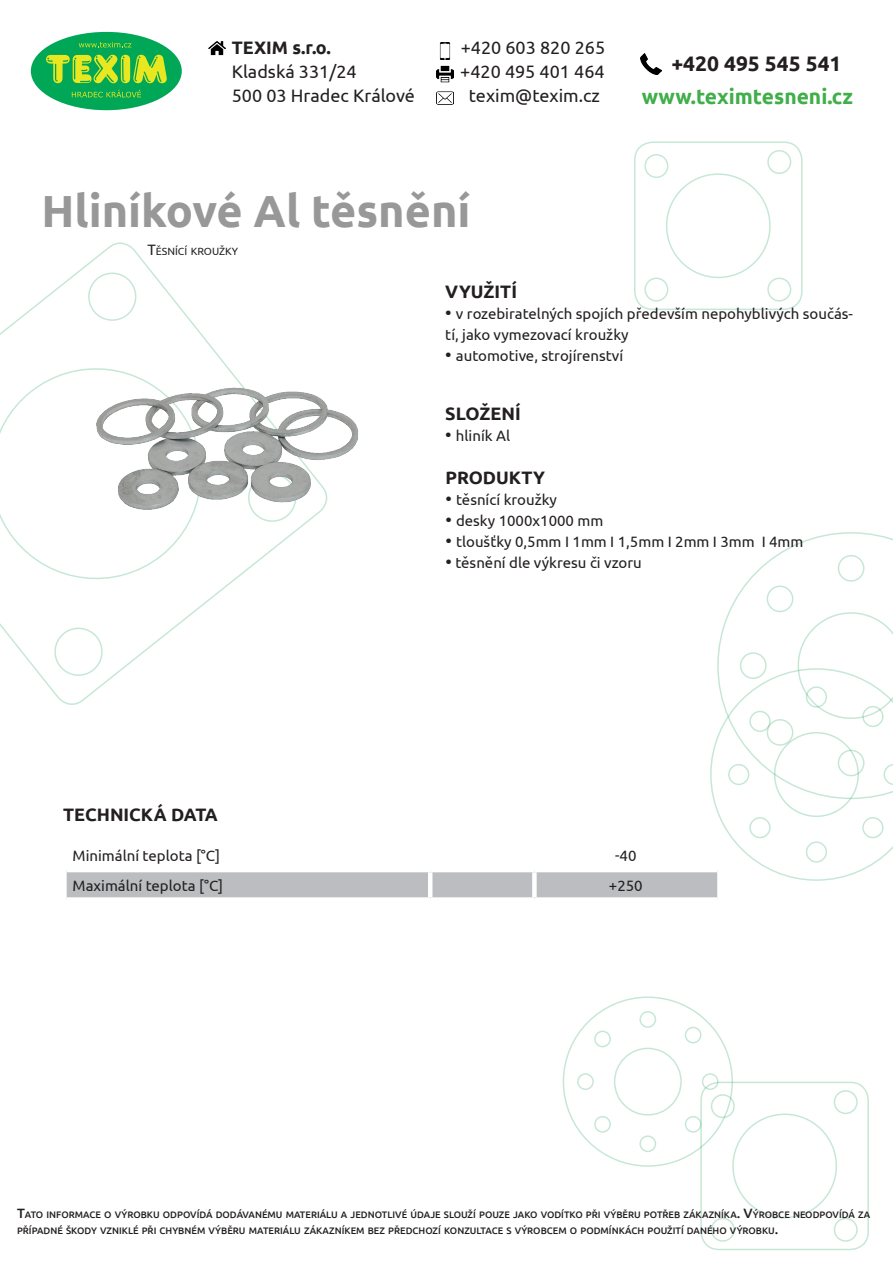
<style>
.page{position:relative;width:893px;height:1263px;background:#fff}
.page>*{position:absolute;margin:0;border:0;box-sizing:border-box;transform-origin:0 0}
.t1{font:700 45px "Ubuntu";color:#999898}
.t2{font:700 21px "Ubuntu";color:#40ae49}
.t3{font:700 21px "Ubuntu";color:#231f20}
.t4{font:18px "Ubuntu";color:#231f20}
.t5{font:700 18px "Ubuntu";color:#231f20}
.t6{font:15px/21px "Ubuntu";color:#231f20}
.t7{font:10.5px "Ubuntu";color:#231f20}
.t8{font:500 9.45px/16.2px "Ubuntu";color:#231f20}
.s1{font-size:15px}
.s2{font-size:18px}
.s3{font-size:13.5px}
</style>
<div class="page">
<svg style="left:0;top:242px;width:286px;height:449px"></svg>
<svg style="left:85px;top:270px;width:54px;height:53px"></svg>
<svg style="left:0;top:356px;width:214px;height:236px"></svg>
<svg style="left:728px;top:532px;width:165px;height:80px"></svg>
<div style="left:838px;top:555px;width:26px;height:27px;border:2px solid #19a155;border-radius:50%"></div>
<div style="left:767px;top:585px;width:26px;height:27px;border:2px solid #19a155;border-radius:50%"></div>
<div style="left:634px;top:141px;width:169px;height:169px;border:2px solid #19a155;border-radius:18px"></div>
<div style="left:767px;top:150px;width:24px;height:24px;border:2px solid #19a155;border-radius:50%"></div>
<div style="left:644px;top:154px;width:24px;height:24px;border:2px solid #19a155;border-radius:50%"></div>
<div style="left:644px;top:278px;width:24px;height:24px;border:2px solid #19a155;border-radius:50%"></div>
<div style="left:767px;top:278px;width:24px;height:24px;border:2px solid #19a155;border-radius:50%"></div>
<div style="left:666px;top:173px;width:105px;height:105px;border:2px solid #19a155;border-radius:50%"></div>
<div style="left:31px;top:32px;width:151px;height:78px;background:#00a757;border-radius:50%"></div>
<svg style="left:46px;top:55px;width:121px;height:28px"></svg>
<svg style="left:79px;top:42px;width:52px;height:5px"></svg>
<svg style="left:72px;top:90px;width:69px;height:7px"></svg>
<img style="left:209px;top:41px;width:17px;height:15px">
<img style="left:436px;top:66px;width:17px;height:17px">
<img style="left:439px;top:42px;width:12px;height:17px">
<img style="left:436px;top:91px;width:17px;height:14px">
<img style="left:640px;top:53px;width:22px;height:21px">
<div style="left:700px;top:1082px;width:169px;height:168px;border:2px solid #19a155;border-radius:18px"></div>
<div style="left:834px;top:1090px;width:24px;height:24px;border:2px solid #19a155;border-radius:50%"></div>
<div style="left:711px;top:1094px;width:24px;height:24px;border:2px solid #19a155;border-radius:50%"></div>
<div style="left:711px;top:1218px;width:24px;height:24px;border:2px solid #19a155;border-radius:50%"></div>
<div style="left:834px;top:1218px;width:24px;height:24px;border:2px solid #19a155;border-radius:50%"></div>
<div style="left:732px;top:1113px;width:105px;height:105px;border:2px solid #19a155;border-radius:50%"></div>
<div style="left:614px;top:1048px;width:68px;height:67px;border:2px solid #19a155;border-radius:50%"></div>
<div style="left:639px;top:1011px;width:17px;height:17px;border:2px solid #19a155;border-radius:50%"></div>
<div style="left:639px;top:1135px;width:17px;height:17px;border:2px solid #19a155;border-radius:50%"></div>
<div style="left:577px;top:1073px;width:17px;height:17px;border:2px solid #19a155;border-radius:50%"></div>
<div style="left:702px;top:1073px;width:17px;height:17px;border:2px solid #19a155;border-radius:50%"></div>
<div style="left:594px;top:1116px;width:17px;height:17px;border:2px solid #19a155;border-radius:50%"></div>
<div style="left:685px;top:1116px;width:16px;height:17px;border:2px solid #19a155;border-radius:50%"></div>
<div style="left:594px;top:1030px;width:17px;height:17px;border:2px solid #19a155;border-radius:50%"></div>
<div style="left:685px;top:1027px;width:16px;height:16px;border:2px solid #19a155;border-radius:50%"></div>
<svg style="left:52px;top:612px;width:841px;height:287px"></svg>
<hr style="left:428px;top:843px;width:4px;height:25px;background:#fff">
<div style="left:532px;top:843px;width:5px;height:25px;background:#fff"></div>
<hr style="left:428px;top:872px;width:4px;height:25px;background:#fff">
<div style="left:532px;top:872px;width:5px;height:25px;background:#fff"></div>
<div style="left:67px;top:897px;width:363px;height:5px;background:#fff"></div>
<div style="left:430px;top:897px;width:104px;height:5px;background:#fff"></div>
<div style="left:534px;top:897px;width:183px;height:5px;background:#fff"></div>
<hr style="left:67px;top:868px;width:363px;height:4px;background:#fff">
<hr style="left:430px;top:868px;width:104px;height:4px;background:#fff">
<hr style="left:534px;top:868px;width:183px;height:4px;background:#fff">
<div style="left:67px;top:838px;width:363px;height:5px;background:#fff"></div>
<div style="left:430px;top:838px;width:104px;height:5px;background:#fff"></div>
<div style="left:534px;top:838px;width:183px;height:5px;background:#fff"></div>
<img style="left:84px;top:346px;width:275px;height:193px">
<p class="t5" style="left:232px;top:37px;width:100px">TEXIM s.r.o.</p>
<p class="t4" style="left:461px;top:37px;width:146px">+420 603 820 265</p>
<p class="t4" style="left:232px;top:61px;width:126px">Kladská 331/24</p>
<p class="t4" style="left:460px;top:61px;width:146px">+420 495 401 464</p>
<p class="t4" style="left:232px;top:85px;width:185px">500 03 Hradec Králové</p>
<p class="t4" style="left:469px;top:85px;width:133px">texim@texim.cz</p>
<h2 class="t3" style="left:671px;top:50px;width:172px">+420 495 545 541</h2>
<h2 class="t2" style="left:642px;top:83px;width:213px">www.teximtesneni.cz</h2>
<h1 class="t1" style="left:41px;top:184px;width:431px">Hliníkové Al těsnění</h1>
<p class="t7" style="left:147px;top:245px;width:92px"><span class="s1">T</span>ĚSNÍCÍ KROUŽKY</p>
<p class="t5" style="left:445px;top:281px;width:73px">VYUŽITÍ</p>
<p class="t6" style="left:445px;top:303px;width:409px"><span class="s2">•</span> v rozebiratelných spojích především nepohyblivých součás&shy;tí, jako vymezovací kroužky</p>
<p class="t6" style="left:445px;top:345px;width:179px"><span class="s2">•</span> automotive, strojírenství</p>
<p class="t5" style="left:445px;top:402px;width:77px">SLOŽENÍ</p>
<p class="t6" style="left:445px;top:424px;width:66px"><span class="s2">•</span> hliník Al</p>
<p class="t5" style="left:445px;top:466px;width:101px">PRODUKTY</p>
<p class="t6" style="left:445px;top:489px;width:113px"><span class="s2">•</span> těsnící kroužky</p>
<p class="t6" style="left:445px;top:510px;width:159px"><span class="s2">•</span> desky 1000x1000 mm</p>
<p class="t6" style="left:445px;top:531px;width:360px"><span class="s2">•</span> tloušťky 0,5mm I 1mm I 1,5mm I 2mm I 3mm I 4mm</p>
<p class="t6" style="left:445px;top:552px;width:198px"><span class="s2">•</span> těsnění dle výkresu či vzoru</p>
<p class="t5" style="left:63px;top:804px;width:156px">TECHNICKÁ DATA</p>
<p class="t6" style="left:73px;top:845px;width:149px">Minimální teplota [°C]</p>
<p class="t6" style="left:615px;top:845px;width:23px">-40</p>
<p class="t6" style="left:73px;top:874px;width:152px">Maximální teplota [°C]</p>
<p class="t6" style="left:609px;top:874px;width:35px">+250</p>
<p class="t8" style="left:17px;top:1206px;width:855px"><span class="s3">T</span>ATO INFORMACE O VÝROBKU ODPOVÍDÁ DODÁVANÉMU MATERIÁLU A JEDNOTLIVÉ ÚDAJE SLOUŽÍ POUZE JAKO VODÍTKO PŘI VÝBĚRU POTŘEB ZÁKAZNÍKA<span class="s3">. V</span>ÝROBCE NEODPOVÍDÁ ZA<br>PŘÍPADNÉ ŠKODY VZNIKLÉ PŘI CHYBNÉM VÝBĚRU MATERIÁLU ZÁKAZNÍKEM BEZ PŘEDCHOZÍ KONZULTACE S VÝROBCEM O PODMÍNKÁCH POUŽITÍ DANÉHO VÝROBKU<span class="s3">.</span></p>
</div>
